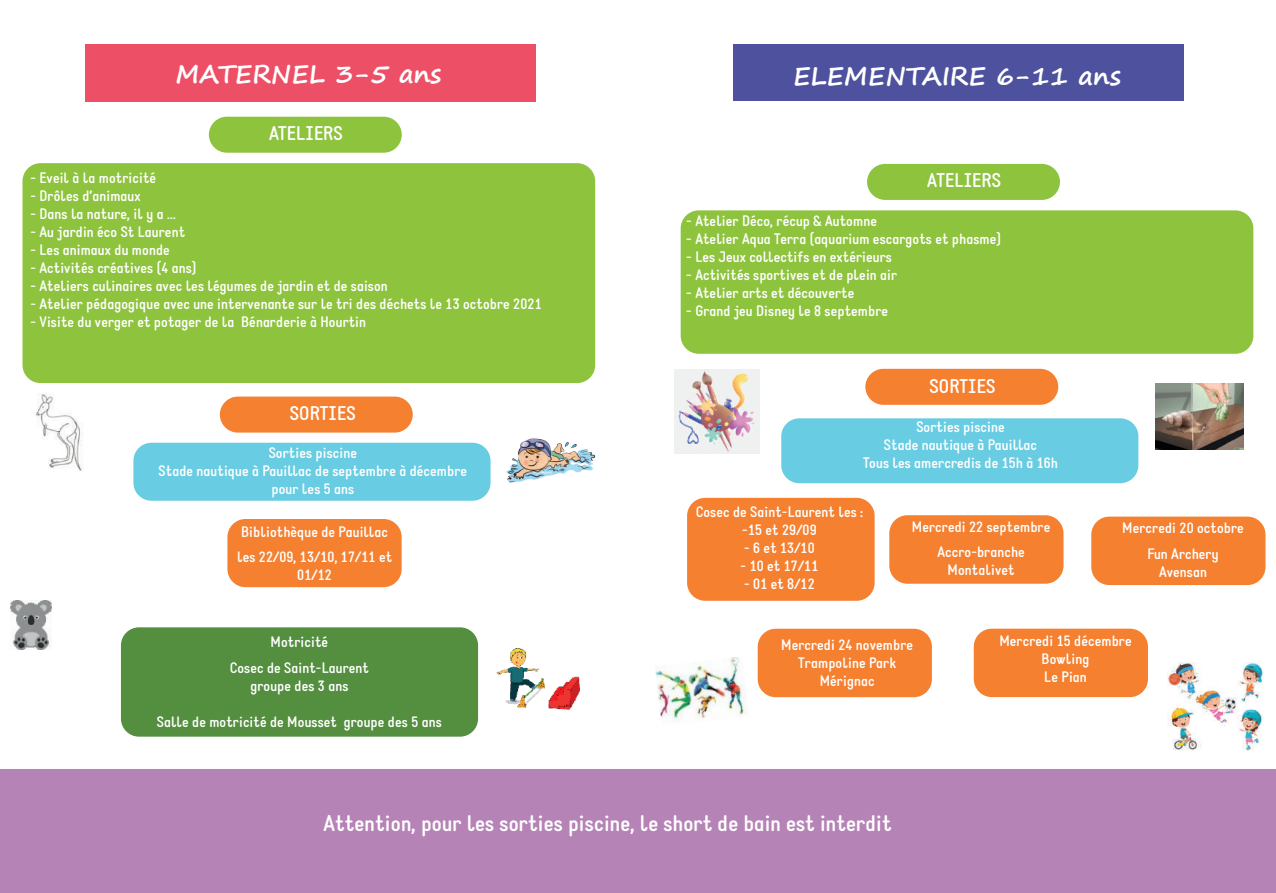
<style>
.page{position:relative;width:1276px;height:893px;background:#fff}
.page>*{position:absolute;margin:0;border:0;box-sizing:border-box;transform-origin:0 0}
.t1{font:700 25.5px "Segoe Print";color:#fff}
.t2{font:700 22.5px "Static";color:#fff}
.t3{font:700 19.5px "Static";color:#fff}
.t4{font:700 15px/18px "Static";color:#fff;text-align:center}
</style>
<div class="page">
<div style="left:0;top:770px;width:1276px;height:123px;background:#b683b6"></div>
<div style="left:85px;top:44px;width:450px;height:58px;background:#ec4f66"></div>
<div style="left:733px;top:44px;width:451px;height:56px;background:#4e519e"></div>
<div style="left:22px;top:163px;width:573px;height:220px;background:#8ec33e;border-radius:18px"></div>
<div style="left:209px;top:117px;width:193px;height:36px;background:#8ec33e;border-radius:18px"></div>
<div style="left:220px;top:397px;width:193px;height:36px;background:#f48030;border-radius:18px"></div>
<div style="left:227px;top:519px;width:175px;height:68px;background:#f48030;border-radius:18px"></div>
<div style="left:133px;top:443px;width:357px;height:58px;background:#68cce3;border-radius:18px"></div>
<div style="left:680px;top:210px;width:573px;height:144px;background:#8ec33e;border-radius:18px"></div>
<div style="left:867px;top:164px;width:193px;height:36px;background:#8ec33e;border-radius:18px"></div>
<div style="left:865px;top:369px;width:193px;height:36px;background:#f48030;border-radius:18px"></div>
<div style="left:781px;top:418px;width:357px;height:65px;background:#68cce3;border-radius:18px"></div>
<div style="left:687px;top:498px;width:187px;height:103px;background:#f48030;border-radius:18px"></div>
<div style="left:889px;top:515px;width:174px;height:69px;background:#f48030;border-radius:18px"></div>
<div style="left:121px;top:627px;width:357px;height:110px;background:#548e3f;border-radius:18px"></div>
<img style="left:496px;top:648px;width:84px;height:62px">
<img style="left:506px;top:438px;width:90px;height:45px">
<img style="left:35px;top:393px;width:48px;height:78px">
<img style="left:10px;top:601px;width:41px;height:49px">
<div style="left:1091px;top:517px;width:174px;height:68px;background:#f48030;border-radius:18px"></div>
<div style="left:973px;top:629px;width:175px;height:68px;background:#f48030;border-radius:18px"></div>
<div style="left:757px;top:629px;width:175px;height:68px;background:#f48030;border-radius:18px"></div>
<img style="left:1155px;top:383px;width:88px;height:66px">
<img style="left:1167px;top:663px;width:96px;height:87px">
<img style="left:655px;top:657px;width:92px;height:65px">
<img style="left:675px;top:369px;width:84px;height:85px">
<h1 class="t1" style="left:175px;top:51px;width:267px">MATERNEL 3-5 ans</h1>
<h1 class="t1" style="left:793px;top:52px;width:329px">ELEMENTAIRE 6-11 ans</h1>
<h3 class="t3" style="left:269px;top:121px;width:75px">ATELIERS</h3>
<p class="t4" style="left:30px;top:169px;width:127px">- Eveil à la motricité</p>
<p class="t4" style="left:30px;top:187px;width:112px">- Drôles d’animaux</p>
<p class="t4" style="left:30px;top:205px;width:147px">- Dans la nature, il y a ...</p>
<p class="t4" style="left:30px;top:223px;width:156px">- Au jardin éco St Laurent</p>
<p class="t4" style="left:30px;top:241px;width:141px">- Les animaux du monde</p>
<p class="t4" style="left:30px;top:259px;width:168px">- Activités créatives (4 ans)</p>
<p class="t4" style="left:30px;top:277px;width:359px">- Ateliers culinaires avec les légumes de jardin et de saison</p>
<p class="t4" style="left:30px;top:295px;width:513px">- Atelier pédagogique avec une intervenante sur le tri des déchets le 13 octobre 2021</p>
<p class="t4" style="left:30px;top:313px;width:337px">- Visite du verger et potager de la Bénarderie à Hourtin</p>
<h3 class="t3" style="left:290px;top:401px;width:67px">SORTIES</h3>
<p class="t4" style="left:159px;top:444px;width:310px">Sorties piscine<br>Stade nautique à Pauillac de septembre à décembre pour les 5 ans</p>
<p class="t4" style="left:237px;top:519px;width:157px;line-height:25.2px;text-align:left">Bibliothèque de Pauillac les 22/09, 13/10, 17/11 et</p>
<p class="t4" style="left:297px;top:566px;width:36px">01/12</p>
<p class="t4" style="left:230px;top:630px;width:141px;line-height:25.2px">Motricité<br>Cosec de Saint-Laurent</p>
<p class="t4" style="left:250px;top:677px;width:100px">groupe des 3 ans</p>
<p class="t4" style="left:157px;top:713px;width:286px">Salle de motricité de Mousset groupe des 5 ans</p>
<h3 class="t3" style="left:927px;top:168px;width:75px">ATELIERS</h3>
<p class="t4" style="left:686px;top:212px;width:192px">- Atelier Déco, récup &amp; Automne</p>
<p class="t4" style="left:686px;top:230px;width:316px">- Atelier Aqua Terra (aquarium escargots et phasme)</p>
<p class="t4" style="left:686px;top:248px;width:207px">- Les Jeux collectifs en extérieurs</p>
<p class="t4" style="left:686px;top:266px;width:212px">- Activités sportives et de plein air</p>
<p class="t4" style="left:686px;top:284px;width:170px">- Atelier arts et découverte</p>
<p class="t4" style="left:686px;top:302px;width:203px">- Grand jeu Disney le 8 septembre</p>
<h3 class="t3" style="left:929px;top:375px;width:67px">SORTIES</h3>
<p class="t4" style="left:863px;top:418px;width:196px">Sorties piscine<br>Stade nautique à Pauillac<br>Tous les amercredis de 15h à 16h</p>
<p class="t4" style="left:696px;top:503px;width:169px">Cosec de Saint-Laurent les : -15 et 29/09</p>
<p class="t4" style="left:744px;top:539px;width:72px">- 6 et 13/10</p>
<p class="t4" style="left:740px;top:557px;width:79px">- 10 et 17/11</p>
<p class="t4" style="left:744px;top:575px;width:72px">- 01 et 8/12</p>
<p class="t4" style="left:912px;top:515px;width:140px;line-height:25.2px">Mercredi 22 septembre<br>Accro-branche</p>
<p class="t4" style="left:947px;top:561px;width:69px">Montalivet</p>
<p class="t4" style="left:1122px;top:516px;width:123px;line-height:25.2px">Mercredi 20 octobre<br>Fun Archery</p>
<p class="t4" style="left:1159px;top:563px;width:50px">Avensan</p>
<p class="t4" style="left:781px;top:636px;width:134px">Mercredi 24 novembre<br>Trampoline Park<br>Mérignac</p>
<p class="t4" style="left:999px;top:632px;width:134px">Mercredi 15 décembre<br>Bowling<br>Le Pian</p>
<h2 class="t2" style="left:323px;top:810px;width:570px">Attention, pour les sorties piscine, le short de bain est interdit</h2>
</div>
